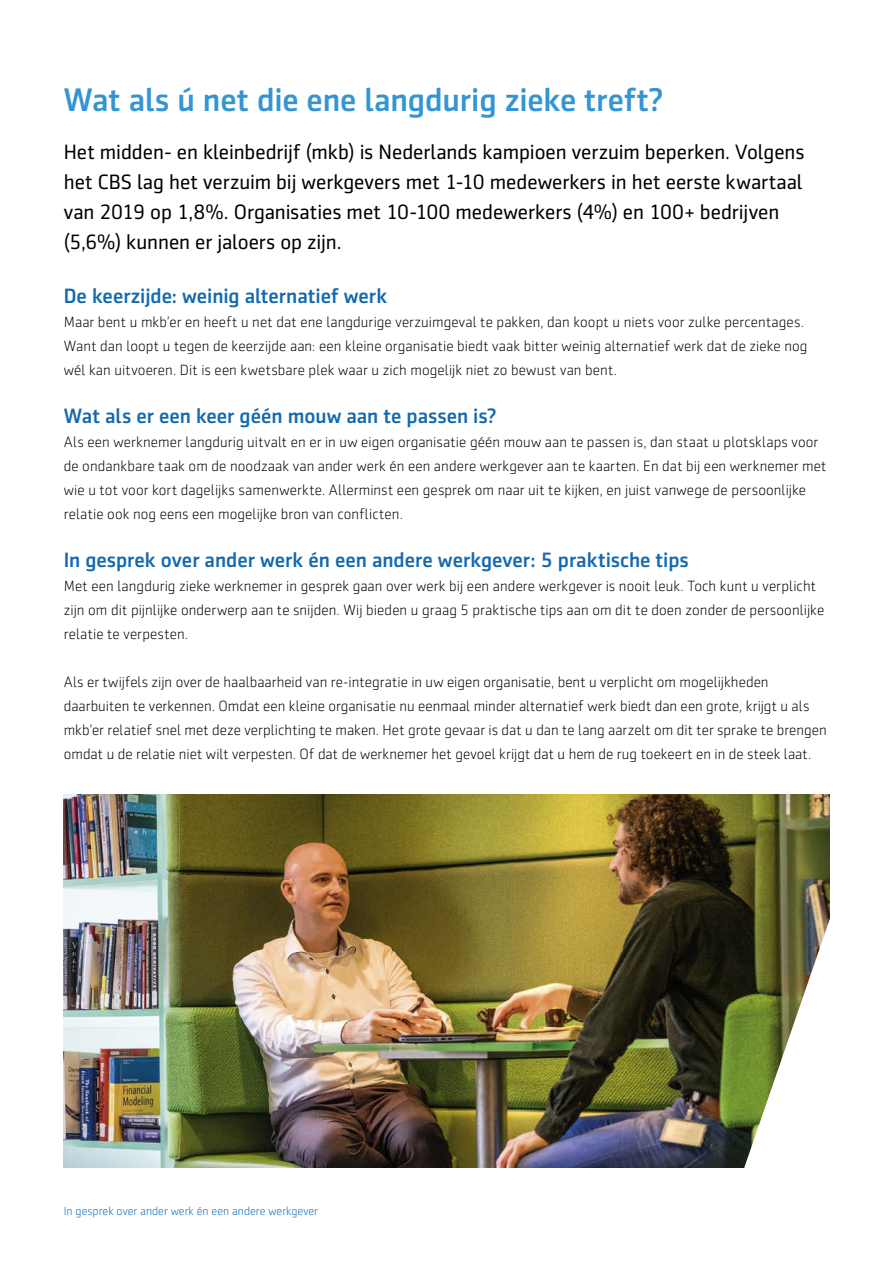
<style>
.page{position:relative;width:893px;height:1263px;background:#fff}
.page>*{position:absolute;margin:0;border:0;box-sizing:border-box;transform-origin:0 0}
.BODY_subheading{font:500 33px "Sentico Sans DT";letter-spacing:-.005em;color:#3395d3}
.BODY_inleiding{font:21px/30px "Sentico Sans DT";letter-spacing:-.005em;color:#000}
.BODY_kopje_niveau_1{font:500 21px "Sentico Sans DT";letter-spacing:-.005em;color:#1369b0}
.BODY_platte_tekst{font:300 15px/24px "Sentico Sans DT";letter-spacing:.005em;color:#000}
.t1{font:300 12px "Sentico Sans DT";color:#1369b0}
</style>
<div class="page">
<img style="left:64px;top:794px;width:647px;height:373px">
<img style="left:711px;top:794px;width:119px;height:374px">
<p class="BODY_subheading" style="left:64px;top:81px;width:601px">Wat als ú net die ene langdurig zieke treft?</p>
<p class="BODY_inleiding" style="left:64px;top:137px;width:742px">Het midden- en kleinbedrijf (mkb) is Nederlands kampioen verzuim beperken. Volgens het CBS lag het verzuim bij werkgevers met 1-10 medewerkers in het eerste kwartaal van 2019 op 1,8%. Organisaties met 10-100 medewerkers (4%) en 100+ bedrijven (5,6%) kunnen er jaloers op zijn.</p>
<p class="BODY_kopje_niveau_1" style="left:64px;top:284px;width:325px">De keerzijde: weinig alternatief werk</p>
<p class="BODY_platte_tekst" style="left:64px;top:310px;width:745px">Maar bent u mkb’er en heeft u net dat ene langdurige verzuimgeval te pakken, dan koopt u niets voor zulke percentages.<br>Want dan loopt u tegen de keerzijde aan: een kleine organisatie biedt vaak bitter weinig alternatief werk dat de zieke nog wél kan uitvoeren. Dit is een kwetsbare plek waar u zich mogelijk niet zo bewust van bent.</p>
<p class="BODY_kopje_niveau_1" style="left:64px;top:404px;width:434px">Wat als er een keer géén mouw aan te passen is?</p>
<p class="BODY_platte_tekst" style="left:64px;top:430px;width:764px">Als een werknemer langdurig uitvalt en er in uw eigen organisatie géén mouw aan te passen is, dan staat u plotsklaps voor de ondankbare taak om de noodzaak van ander werk én een andere werkgever aan te kaarten. En dat bij een werknemer met wie u tot voor kort dagelijks samenwerkte. Allerminst een gesprek om naar uit te kijken, en juist vanwege de persoonlijke relatie ook nog eens een mogelijke bron van conflicten.</p>
<p class="BODY_kopje_niveau_1" style="left:64px;top:548px;width:626px">In gesprek over ander werk én een andere werkgever: 5 praktische tips</p>
<p class="BODY_platte_tekst" style="left:64px;top:574px;width:762px">Met een langdurig zieke werknemer in gesprek gaan over werk bij een andere werkgever is nooit leuk. Toch kunt u verplicht zijn om dit pijnlijke onderwerp aan te snijden. Wij bieden u graag 5 praktische tips aan om dit te doen zonder de persoonlijke relatie te verpesten.</p>
<p class="BODY_platte_tekst" style="left:64px;top:670px;width:764px">Als er twijfels zijn over de haalbaarheid van re-integratie in uw eigen organisatie, bent u verplicht om mogelijkheden daarbuiten te verkennen. Omdat een kleine organisatie nu eenmaal minder alternatief werk biedt dan een grote, krijgt u als mkb’er relatief snel met deze verplichting te maken. Het grote gevaar is dat u dan te lang aarzelt om dit ter sprake te brengen omdat u de relatie niet wilt verpesten. Of dat de werknemer het gevoel krijgt dat u hem de rug toekeert en in de steek laat.</p>
<p class="t1" style="left:64px;top:1204px;width:256px">In gesprek over ander werk én een andere werkgever</p>
</div>
